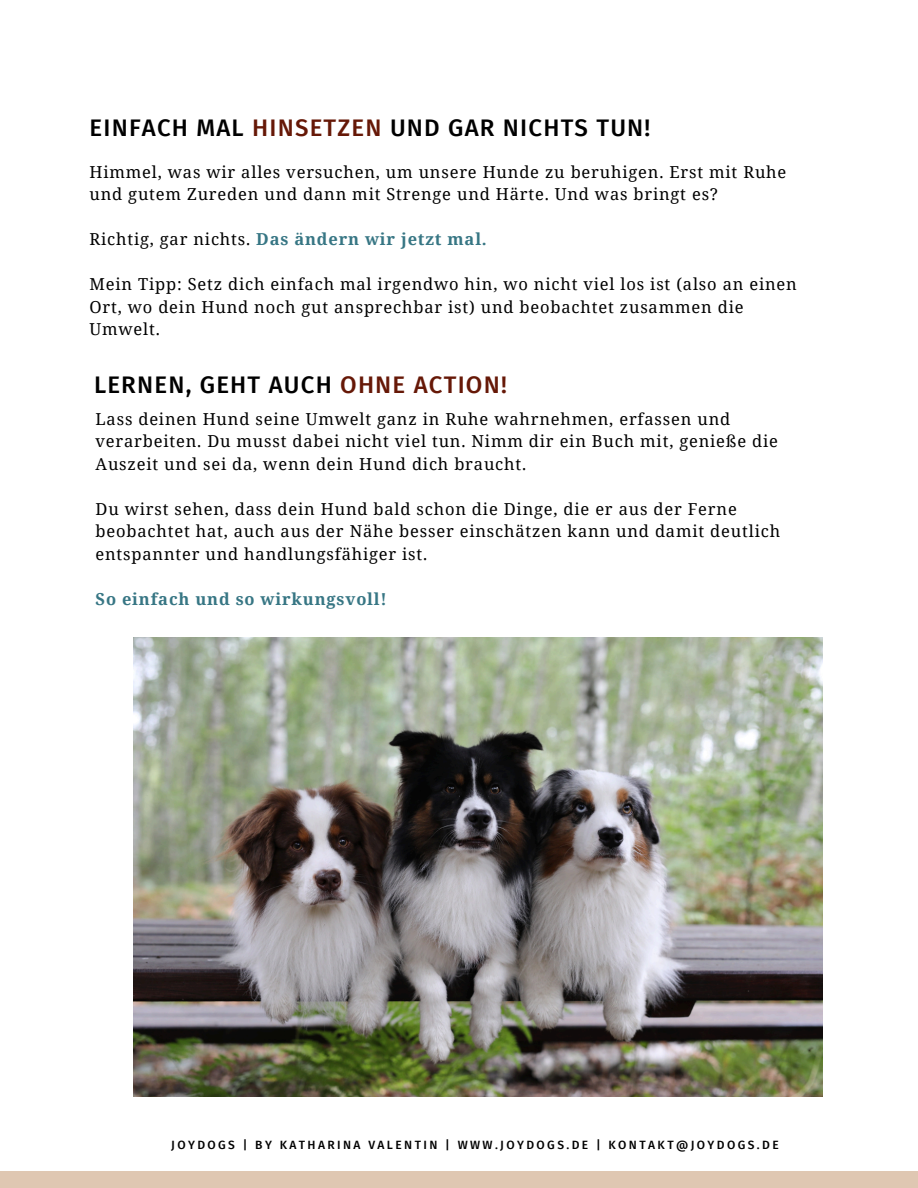
<style>
.page{position:relative;width:918px;height:1188px;background:#fff}
.page>*{position:absolute;margin:0;border:0;box-sizing:border-box;transform-origin:0 0}
.t1{font:500 24px "Fira Sans";letter-spacing:.05em;color:#000}
.t2{font:16.5px/22.5px "Noto Serif";letter-spacing:.05em;color:#000}
.t3{font:700 16.5px "Noto Serif";letter-spacing:.05em;color:#377684}
.t4{font:500 12px "Fira Sans";letter-spacing:.2em;color:#000}
.s1{color:#661807}
.s2{font-weight:400;color:#000}
</style>
<div class="page">
<div style="left:0;top:1172px;width:918px;height:16px;background:#dfc7b2"></div>
<img style="left:134px;top:637px;width:688px;height:459px">
<h3 class="t1" style="left:90px;top:113px;width:562px">EINFACH MAL <span class="s1">HINSETZEN</span> UND GAR NICHTS TUN!</h3>
<h3 class="t2" style="left:90px;top:160px;width:698px">Himmel, was wir alles versuchen, um unsere Hunde zu beruhigen. Erst mit Ruhe und gutem Zureden und dann mit Strenge und Härte. Und was bringt es?</h3>
<h3 class="t3" style="left:90px;top:227px;width:399px"><span class="s2">Richtig, gar nichts.</span> Das ändern wir jetzt mal.</h3>
<h1 class="t2" style="left:90px;top:272px;width:709px">Mein Tipp: Setz dich einfach mal irgendwo hin, wo nicht viel los ist (also an einen<br>Ort, wo dein Hund noch gut ansprechbar ist) und beobachtet zusammen die<br>Umwelt.</h1>
<h3 class="t1" style="left:94px;top:370px;width:414px">LERNEN, GEHT AUCH <span class="s1">OHNE ACTION!</span></h3>
<h2 class="t2" style="left:96px;top:407px;width:684px">Lass deinen Hund seine Umwelt ganz in Ruhe wahrnehmen, erfassen und verarbeiten. Du musst dabei nicht viel tun. Nimm dir ein Buch mit, genieße die<br>Auszeit und sei da, wenn dein Hund dich braucht.</h2>
<p class="t2" style="left:96px;top:497px;width:686px">Du wirst sehen, dass dein Hund bald schon die Dinge, die er aus der Ferne beobachtet hat, auch aus der Nähe besser einschätzen kann und damit deutlich entspannter und handlungsfähiger ist.</p>
<p class="t3" style="left:96px;top:587px;width:293px">So einfach und so wirkungsvoll!</p>
<h3 class="t4" style="left:171px;top:1138px;width:609px">JOYDOGS | BY KATHARINA VALENTIN | WWW.JOYDOGS.DE | KONTAKT@JOYDOGS.DE</h3>
</div>
